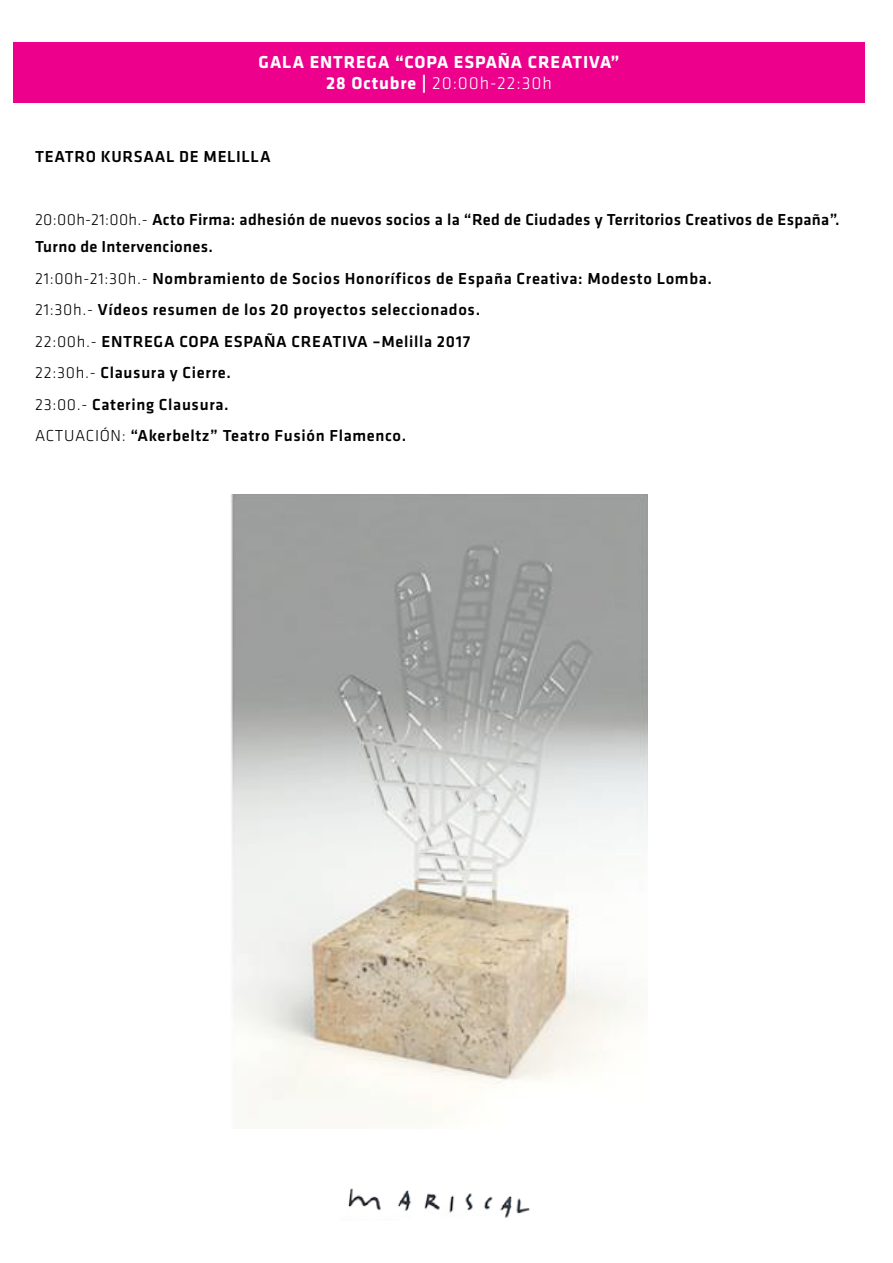
<style>
.page{position:relative;width:893px;height:1263px;background:#fff}
.page>*{position:absolute;margin:0;border:0;box-sizing:border-box;transform-origin:0 0}
.t1{font:700 18px/21.6px "Klavika";letter-spacing:.05em;color:#fff;text-align:center}
.t2{font:500 16.5px/31.5px "Klavika";letter-spacing:.04em;color:#000}
.t3{font:500 16.5px/27px "Klavika";letter-spacing:.02em;color:#000}
.s1{font-weight:300}
</style>
<div class="page">
<div style="left:13px;top:43px;width:852px;height:60px;background:#ec008c"></div>
<img style="left:231px;top:494px;width:417px;height:630px">
<img style="left:348px;top:1188px;width:182px;height:30px">
<p class="t1" style="left:259px;top:51px;width:362px">GALA ENTREGA “COPA ESPAÑA CREATIVA”<br>28 Octubre | <span class="s1">20:00h-22:30h</span></p>
<p class="t2" style="left:35px;top:141px;width:237px">TEATRO KURSAAL DE MELILLA</p>
<p class="t3" style="left:35px;top:207px;width:806px"><span class="s1">20:00h-21:00h.-</span> Acto Firma: adhesión de nuevos socios a la “Red de Ciudades y Territorios Creativos de España”.<br>Turno de Intervenciones.</p>
<p class="t2" style="left:35px;top:263px;width:678px"><span class="s1">21:00h-21:30h.-</span> Nombramiento de Socios Honoríficos de España Creativa: Modesto Lomba.<br><span class="s1">21:30h.-</span> Vídeos resumen de los 20 proyectos seleccionados.<br><span class="s1">22:00h.-</span> ENTREGA COPA ESPAÑA CREATIVA –Melilla 2017<br><span class="s1">22:30h.-</span> Clausura y Cierre.<br><span class="s1">23:00.-</span> Catering Clausura.<br><span class="s1">ACTUACIÓN:</span> “Akerbeltz” Teatro Fusión Flamenco.</p>
</div>
